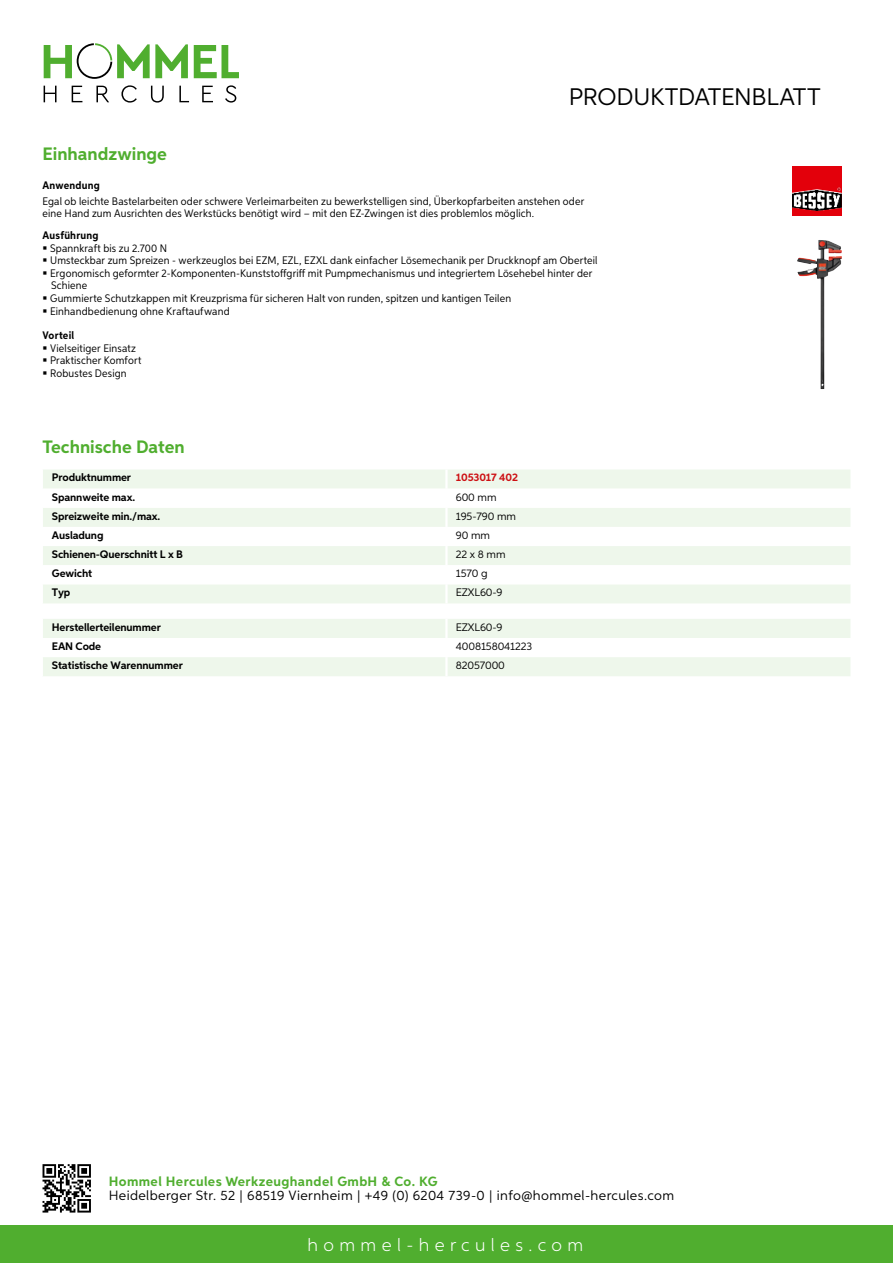
<style>
.page{position:relative;width:893px;height:1263px;background:#fff}
.page>*{position:absolute;margin:0;border:0;box-sizing:border-box;transform-origin:0 0}
.t1{font:24px "Aspira";letter-spacing:-.01em;color:#000}
.t2{font:700 18px "Aspira";color:#50ae2f}
.t3{font:300 18px "Aspira";letter-spacing:.3em;color:#fff}
.t4{font:13.5px "Aspira";letter-spacing:.03em;color:#000}
.t5{font:700 13.5px "Aspira";letter-spacing:.03em;color:#50ae2f}
.t6{font:10.95px/12.6px "Aspira Nar";letter-spacing:.015em;color:#000}
.t7{font:700 10.95px "Aspira";letter-spacing:-.01em;color:#000}
.t8{font:10.95px "Aspira";letter-spacing:-.01em;color:#000}
.t9{font:700 10.95px "Aspira Nar";letter-spacing:.02em;color:#000}
.t10{font:700 10.95px "Aspira";letter-spacing:-.01em;color:#cd1013}
</style>
<div class="page">
<div style="left:0;top:1226px;width:893px;height:37px;background:#50ae2f"></div>
<svg style="left:43px;top:1164px;width:48px;height:48px"></svg>
<svg style="left:194px;top:45px;width:45px;height:33px"></svg>
<svg style="left:44px;top:43px;width:144px;height:36px"></svg>
<svg style="left:44px;top:86px;width:13px;height:16px"></svg>
<svg style="left:72px;top:86px;width:10px;height:16px"></svg>
<svg style="left:96px;top:86px;width:13px;height:16px"></svg>
<svg style="left:121px;top:85px;width:16px;height:18px"></svg>
<svg style="left:151px;top:86px;width:13px;height:17px"></svg>
<svg style="left:179px;top:86px;width:10px;height:16px"></svg>
<svg style="left:202px;top:86px;width:11px;height:16px"></svg>
<svg style="left:225px;top:85px;width:11px;height:18px"></svg>
<div style="left:43px;top:470px;width:807px;height:133px;background:#eef7eb"></div>
<svg style="left:43px;top:489px;width:807px;height:95px"></svg>
<hr style="left:445px;top:469px;width:3px;height:20px;background:#fff">
<hr style="left:445px;top:489px;width:3px;height:19px;background:#fff">
<hr style="left:445px;top:508px;width:3px;height:19px;background:#fff">
<hr style="left:445px;top:527px;width:3px;height:19px;background:#fff">
<hr style="left:445px;top:546px;width:3px;height:19px;background:#fff">
<hr style="left:445px;top:565px;width:3px;height:19px;background:#fff">
<hr style="left:445px;top:584px;width:3px;height:19px;background:#fff">
<svg style="left:43px;top:619px;width:807px;height:57px"></svg>
<hr style="left:445px;top:657px;width:3px;height:19px;background:#fff">
<img style="left:797px;top:240px;width:45px;height:149px">
<div style="left:792px;top:166px;width:50px;height:50px;background:#e3000b"></div>
<img style="left:792px;top:188px;width:50px;height:23px">
<h1 class="t1" style="left:569px;top:82px;width:253px">Produktdatenblatt</h1>
<h2 class="t2" style="left:43px;top:142px;width:126px">Einhandzwinge</h2>
<p class="t9" style="left:43px;top:179px;width:59px">Anwendung</p>
<p class="t6" style="left:43px;top:195px;width:543px;line-height:12px">Egal ob leichte Bastelarbeiten oder schwere Verleimarbeiten zu bewerkstelligen sind, Überkopfarbeiten anstehen oder eine Hand zum Ausrichten des Werkstücks benötigt wird – mit den EZ-Zwingen ist dies problemlos möglich.</p>
<p class="t9" style="left:43px;top:228px;width:58px">Ausführung</p>
<p class="t6" style="left:50px;top:241px;width:549px">Spannkraft bis zu 2.700 N<br>Umsteckbar zum Spreizen - werkzeuglos bei EZM, EZL, EZXL dank einfacher Lösemechanik per Druckknopf am Oberteil Ergonomisch geformter 2-Komponenten-Kunststoffgriff mit Pumpmechanismus und integriertem Lösehebel hinter der Schiene<br>Gummierte Schutzkappen mit Kreuzprisma für sicheren Halt von runden, spitzen und kantigen Teilen Einhandbedienung ohne Kraftaufwand</p>
<p class="t9" style="left:43px;top:328px;width:33px">Vorteil</p>
<p class="t6" style="left:50px;top:341px;width:93px">Vielseitiger Einsatz<br>Praktischer Komfort<br>Robustes Design</p>
<h2 class="t2" style="left:43px;top:435px;width:144px">Technische Daten</h2>
<p class="t7" style="left:52px;top:471px;width:81px">Produktnummer</p>
<p class="t10" style="left:456px;top:471px;width:64px">1053017 402</p>
<p class="t7" style="left:52px;top:490px;width:85px">Spannweite max.</p>
<p class="t8" style="left:456px;top:490px;width:42px">600 mm</p>
<p class="t7" style="left:52px;top:509px;width:110px">Spreizweite min./max.</p>
<p class="t8" style="left:456px;top:509px;width:62px">195-790 mm</p>
<p class="t7" style="left:52px;top:528px;width:53px">Ausladung</p>
<p class="t8" style="left:456px;top:528px;width:36px">90 mm</p>
<p class="t7" style="left:52px;top:547px;width:133px">Schienen-Querschnitt L x B</p>
<p class="t8" style="left:456px;top:547px;width:51px">22 x 8 mm</p>
<p class="t7" style="left:52px;top:567px;width:42px">Gewicht</p>
<p class="t8" style="left:456px;top:567px;width:33px">1570 g</p>
<p class="t7" style="left:52px;top:586px;width:20px">Typ</p>
<p class="t8" style="left:456px;top:586px;width:48px">EZXL60-9</p>
<p class="t7" style="left:52px;top:620px;width:111px">Herstellerteilenummer</p>
<p class="t8" style="left:456px;top:620px;width:48px">EZXL60-9</p>
<p class="t7" style="left:52px;top:639px;width:51px">EAN Code</p>
<p class="t8" style="left:456px;top:639px;width:78px">4008158041223</p>
<p class="t7" style="left:52px;top:658px;width:132px">Statistische Warennummer</p>
<p class="t8" style="left:456px;top:659px;width:51px">82057000</p>
<p class="t5" style="left:109px;top:1172px;width:330px">Hommel Hercules Werkzeughandel GmbH &amp; Co. KG</p>
<p class="t4" style="left:109px;top:1187px;width:567px">Heidelberger Str. 52 | 68519 Viernheim | +49 (0) 6204 739-0 | info@hommel-hercules.com</p>
<h2 class="t3" style="left:307px;top:1234px;width:277px">hommel-hercules.com</h2>
</div>
